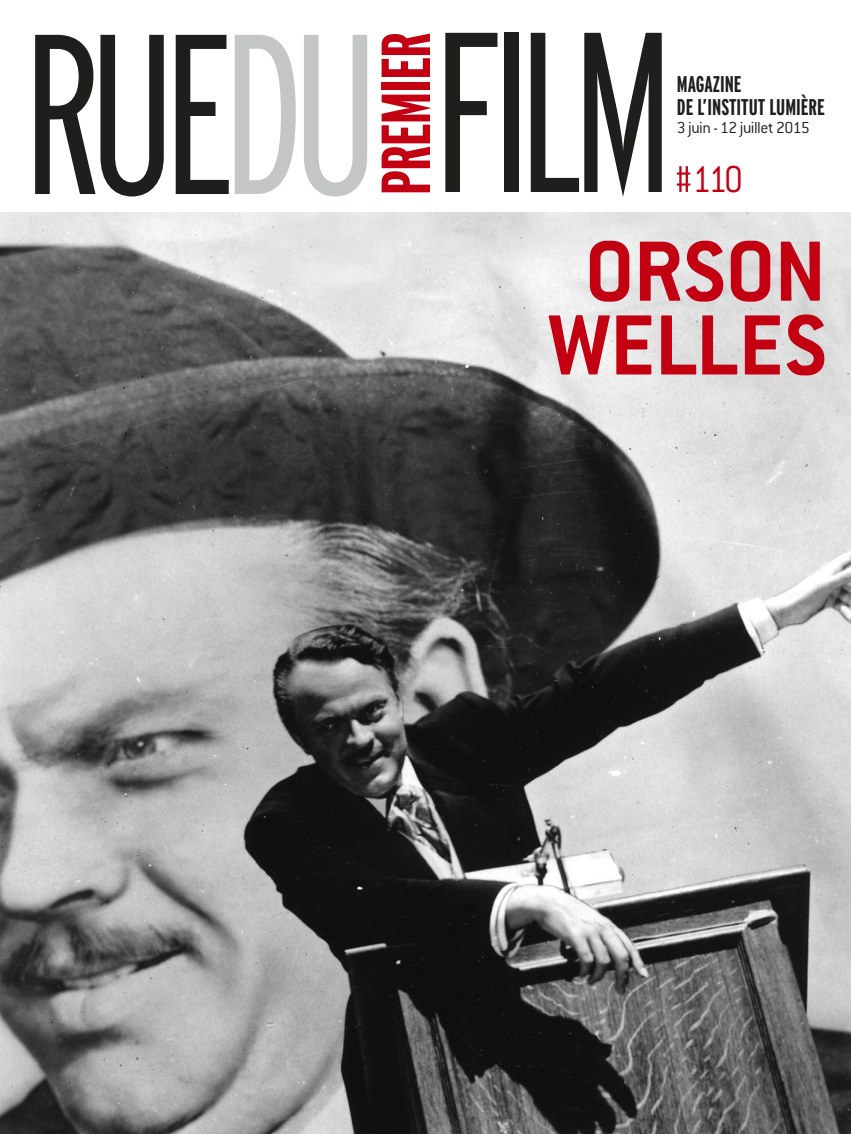
<style>
.page{position:relative;width:851px;height:1134px;background:#fff}
.page>*{position:absolute;margin:0;border:0;box-sizing:border-box;transform-origin:0 0}
.t1{font:300 extra-condensed 227.38px "Interstate";letter-spacing:-.06em;color:#1e1e1c}
.t2{font:700 93.75px/73.8px "Conduit ITC";color:#c20012;text-align:center}
.t3{font:700 extra-condensed 69.12px "Interstate";letter-spacing:-.02em;color:#c20012}
.t4{font:300 41.12px "Conduit ITC";color:#c20012;scale:.9 1}
.t5{font:700 extra-condensed 22.75px/22.5px "Interstate";color:#1e1e1c}
.t6{font:300 17.5px "Conduit ITC";letter-spacing:-.03em;color:#1e1e1c}
.s1{color:#c4c5c5}
</style>
<div class="page">
<svg style="left:676px;top:166px;width:14px;height:26px"></svg>
<img style="left:0;top:213px;width:850px;height:921px">
<h1 class="t1" style="left:22px;top:-16px;width:654px">RUE<span class="s1">DU</span> FILM</h1>
<h3 class="t3" style="left:367px;top:195px;width:165px;rotate:-90deg">PREMIER</h3>
<p class="t5" style="left:676px;top:73px;width:149px">MAGAZINE<br>DE L’INSTITUT LUMIÈRE</p>
<p class="t6" style="left:676px;top:118px;width:134px">3 juin - 12 juillet 2015</p>
<h3 class="t4" style="left:692px;top:157px;width:58px">110</h3>
<h2 class="t2" style="left:548px;top:233px;width:279px">ORSON<br>WELLES</h2>
</div>
